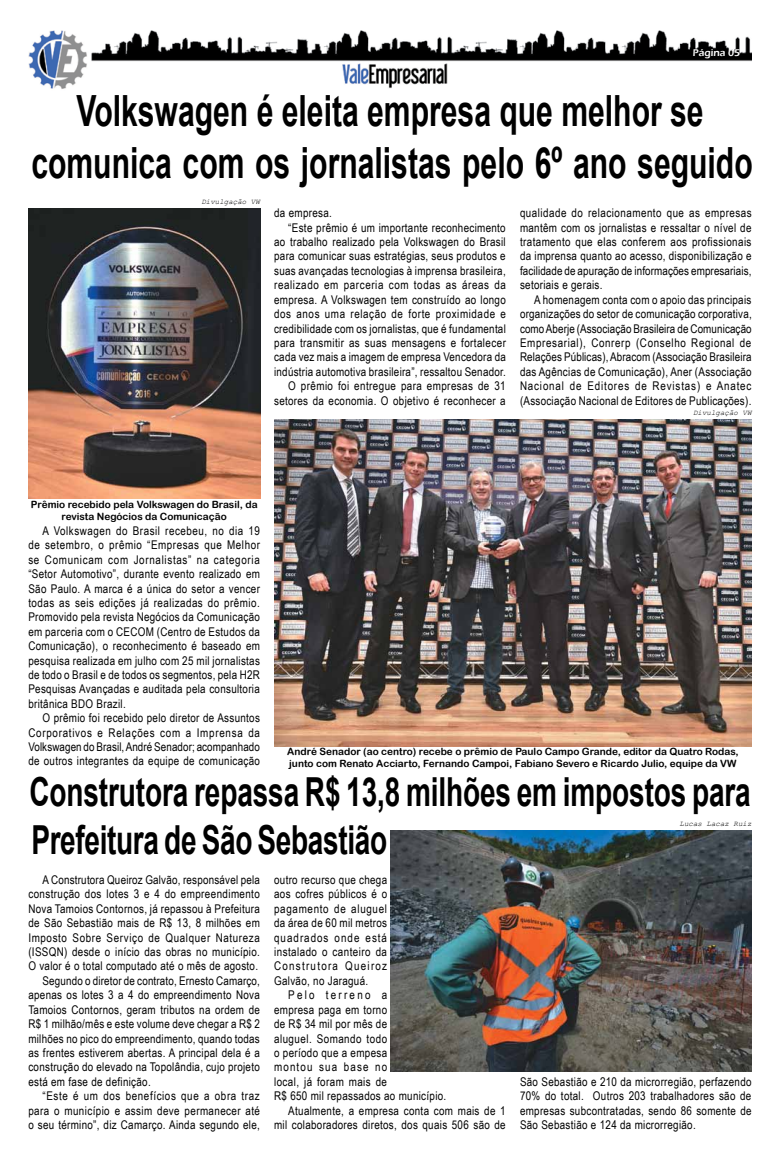
<style>
.page{position:relative;width:780px;height:1163px;background:#fff}
.page>*{position:absolute;margin:0;border:0;box-sizing:border-box;transform-origin:0 0}
.t1{font:700 43px/51.6px "Arial";color:#000;text-align:center;scale:.7 1}
.t2{font:700 40px/48px "Arial";letter-spacing:-.005em;color:#000;scale:.7 1}
.t3{font:12px/14.4px "Arial Narrow";letter-spacing:.025em;color:#000;text-align:justify}
.t4{font:12px "Arial Narrow";letter-spacing:.05em;color:#000}
.t5{font:12px "Arial Narrow";letter-spacing:.095em;color:#000}
.t6{font:12px "Arial Narrow";letter-spacing:.185em;color:#000}
.t7{font:10px/12px "Arial Rounded MT Bold";color:#000}
.t8{font:600 10px "Eras ITC";color:#fff}
.t9{font:italic 7.5px "Courier New";color:#000}
</style>
<div class="page">
<img style="left:28px;top:30px;width:723px;height:59px">
<img style="left:28px;top:208px;width:232px;height:291px">
<img style="left:274px;top:419px;width:477px;height:327px">
<img style="left:390px;top:830px;width:361px;height:241px">
<p class="t8" style="left:693px;top:47px;width:49px">Página 05</p>
<h1 class="t1" style="left:31px;top:86px;width:1031px">Volkswagen é eleita empresa que melhor se comunica com os jornalistas pelo 6º ano seguido</h1>
<p class="t9" style="left:201px;top:196px;width:60px">Divulgação VW</p>
<p class="t3" style="left:274px;top:206px;width:59px">da empresa.</p>
<p class="t3" style="left:288px;top:220px;width:219px">“Este prêmio é um importante reconhecimento</p>
<p class="t3" style="left:274px;top:234px;width:233px">ao trabalho realizado pela Volkswagen do Brasil</p>
<p class="t3" style="left:274px;top:249px;width:233px">para comunicar suas estratégias, seus produtos e</p>
<p class="t3" style="left:274px;top:263px;width:233px">suas avançadas tecnologias à imprensa brasileira,</p>
<p class="t4" style="left:274px;top:278px;width:233px">realizado em parceria com todas as áreas da</p>
<p class="t3" style="left:274px;top:292px;width:233px">empresa. A Volkswagen tem construído ao longo</p>
<p class="t4" style="left:274px;top:307px;width:233px">dos anos uma relação de forte proximidade e</p>
<p class="t3" style="left:274px;top:321px;width:233px">credibilidade com os jornalistas, que é fundamental</p>
<p class="t3" style="left:274px;top:335px;width:233px">para transmitir as suas mensagens e fortalecer</p>
<p class="t3" style="left:274px;top:350px;width:233px">cada vez mais a imagem de empresa Vencedora da</p>
<p class="t3" style="left:274px;top:364px;width:233px">indústria automotiva brasileira”, ressaltou Senador.</p>
<p class="t3" style="left:288px;top:378px;width:219px">O prêmio foi entregue para empresas de 31</p>
<p class="t3" style="left:274px;top:393px;width:233px">setores da economia. O objetivo é reconhecer a</p>
<p class="t3" style="left:520px;top:206px;width:233px">qualidade do relacionamento que as empresas mantêm com os jornalistas e ressaltar o nível de tratamento que elas conferem aos profissionais da imprensa quanto ao acesso, disponibilização e facilidade de apuração de informações empresariais, setoriais e gerais.</p>
<p class="t3" style="left:520px;top:292px;width:233px;text-indent:14px">A homenagem conta com o apoio das principais organizações do setor de comunicação corporativa, como Aberje (Associação Brasileira de Comunicação Empresarial), Conrerp (Conselho Regional de Relações Públicas), Abracom (Associação Brasileira das Agências de Comunicação), Aner (Associação Nacional de Editores de Revistas) e Anatec (Associação Nacional de Editores de Publicações).</p>
<p class="t9" style="left:693px;top:407px;width:60px">Divulgação VW</p>
<p class="t7" style="left:31px;top:498px;width:228px;text-align:center">Prêmio recebido pela Volkswagen do Brasil, da revista Negócios da Comunicação</p>
<p class="t3" style="left:28px;top:523px;width:233px;text-indent:14px">A Volkswagen do Brasil recebeu, no dia 19 de setembro, o prêmio “Empresas que Melhor se Comunicam com Jornalistas” na categoria “Setor Automotivo”, durante evento realizado em São Paulo. A marca é a única do setor a vencer todas as seis edições já realizadas do prêmio.<br>Promovido pela revista Negócios da Comunicação em parceria com o CECOM (Centro de Estudos da Comunicação), o reconhecimento é baseado em pesquisa realizada em julho com 25 mil jornalistas de todo o Brasil e de todos os segmentos, pela H2R Pesquisas Avançadas e auditada pela consultoria britânica BDO Brazil.</p>
<p class="t3" style="left:28px;top:710px;width:233px;text-indent:14px">O prêmio foi recebido pelo diretor de Assuntos Corporativos e Relações com a Imprensa da Volkswagen do Brasil, André Senador; acompanhado de outros integrantes da equipe de comunicação</p>
<p class="t7" style="left:287px;top:745px;width:453px">André Senador (ao centro) recebe o prêmio de Paulo Campo Grande, editor da Quatro Rodas, junto com Renato Acciarto, Fernando Campoi, Fabiano Severo e Ricardo Julio, equipe da VW</p>
<h2 class="t2" style="left:29px;top:769px;width:1032px">Construtora repassa R$ 13,8 milhões em impostos para<br>Prefeitura de São Sebastião</h2>
<p class="t3" style="left:42px;top:872px;width:219px">A Construtora Queiroz Galvão, responsável pela</p>
<p class="t3" style="left:28px;top:886px;width:233px">construção dos lotes 3 e 4 do empreendimento</p>
<p class="t3" style="left:28px;top:901px;width:233px">Nova Tamoios Contornos, já repassou à Prefeitura</p>
<p class="t3" style="left:28px;top:915px;width:233px">de São Sebastião mais de R$ 13, 8 milhões em</p>
<p class="t4" style="left:28px;top:930px;width:233px">Imposto Sobre Serviço de Qualquer Natureza</p>
<p class="t3" style="left:28px;top:944px;width:233px">(ISSQN) desde o início das obras no município.</p>
<p class="t3" style="left:28px;top:958px;width:231px">O valor é o total computado até o mês de agosto.</p>
<p class="t3" style="left:42px;top:973px;width:219px">Segundo o diretor de contrato, Ernesto Camarço,</p>
<p class="t3" style="left:28px;top:987px;width:233px">apenas os lotes 3 a 4 do empreendimento Nova</p>
<p class="t3" style="left:28px;top:1002px;width:233px">Tamoios Contornos, geram tributos na ordem de</p>
<p class="t3" style="left:28px;top:1016px;width:233px">R$ 1 milhão/mês e este volume deve chegar a R$ 2</p>
<p class="t3" style="left:28px;top:1030px;width:233px">milhões no pico do empreendimento, quando todas</p>
<p class="t3" style="left:28px;top:1045px;width:233px">as frentes estiverem abertas. A principal dela é a</p>
<p class="t3" style="left:28px;top:1059px;width:233px">construção do elevado na Topolândia, cujo projeto</p>
<p class="t3" style="left:28px;top:1074px;width:124px">está em fase de definição.</p>
<p class="t4" style="left:42px;top:1088px;width:219px">“Este é um dos benefícios que a obra traz</p>
<p class="t3" style="left:28px;top:1102px;width:233px">para o município e assim deve permanecer até</p>
<p class="t3" style="left:28px;top:1117px;width:233px">o seu término”, diz Camarço. Ainda segundo ele,</p>
<p class="t9" style="left:679px;top:818px;width:73px">Lucas Lacaz Ruiz</p>
<p class="t3" style="left:274px;top:872px;width:114px">outro recurso que chega aos cofres públicos é o pagamento de aluguel da área de 60 mil metros quadrados onde está instalado o canteiro da Construtora Queiroz Galvão, no Jaraguá.</p>
<p class="t6" style="left:288px;top:988px;width:100px">Pelo terreno a</p>
<p class="t3" style="left:274px;top:1002px;width:114px">empresa paga em torno</p>
<p class="t3" style="left:274px;top:1016px;width:114px">de R$ 34 mil por mês de</p>
<p class="t3" style="left:274px;top:1030px;width:114px">aluguel. Somando todo</p>
<p class="t3" style="left:274px;top:1045px;width:114px">o período que a empesa</p>
<p class="t5" style="left:274px;top:1060px;width:115px">montou sua base no</p>
<p class="t3" style="left:274px;top:1074px;width:114px">local, já foram mais de</p>
<p class="t3" style="left:274px;top:1088px;width:174px">R$ 650 mil repassados ao município.</p>
<p class="t3" style="left:288px;top:1102px;width:219px">Atualmente, a empresa conta com mais de 1</p>
<p class="t3" style="left:274px;top:1117px;width:233px">mil colaboradores diretos, dos quais 506 são de</p>
<p class="t3" style="left:520px;top:1074px;width:233px">São Sebastião e 210 da microrregião, perfazendo 70% do total. Outros 203 trabalhadores são de empresas subcontratadas, sendo 86 somente de São Sebastião e 124 da microrregião.</p>
</div>
